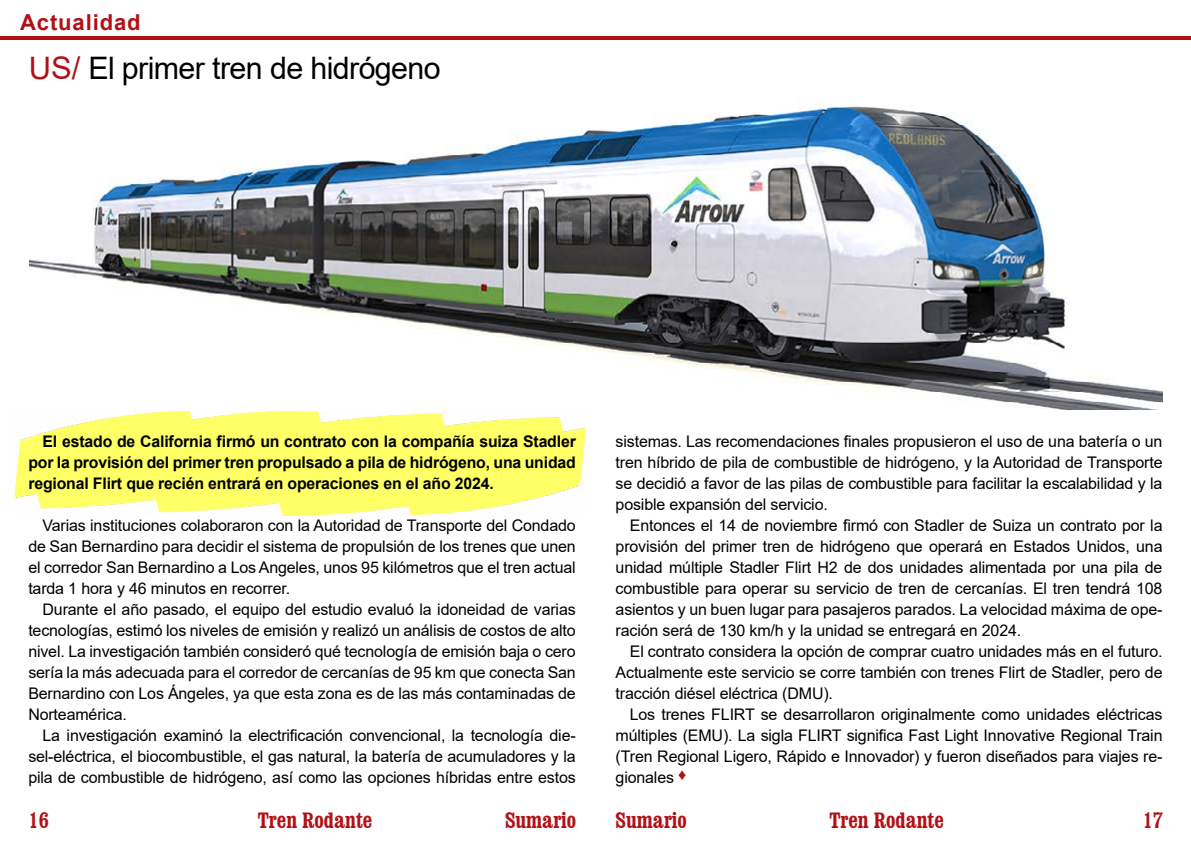
<style>
.page{position:relative;width:1191px;height:842px;background:#fff}
.page>*{position:absolute;margin:0;border:0;box-sizing:border-box;transform-origin:0 0}
.t1{font:31px "Arial";letter-spacing:-.02em;color:#000}
.t2{font:700 condensed 22px "Clarendon BT";color:#b11116}
.t3{font:700 22px "Arial";letter-spacing:.04em;color:#b11116}
.t4{font:16px/21px "Arial";letter-spacing:-.01em;color:#000;text-align:justify}
.t5{font:700 16px/21px "Arial";letter-spacing:-.01em;color:#000;text-align:justify}
.s1{color:#b11116}
</style>
<div class="page">
<hr style="left:0;top:36px;width:1191px;height:4px;background:#b11116">
<img style="left:14px;top:411px;width:571px;height:105px">
<img style="left:30px;top:101px;width:1132px;height:309px">
<h2 class="t3" style="left:20px;top:6px;width:122px">Actualidad</h2>
<h1 class="t1" style="left:29px;top:47px;width:413px"><span class="s1">US/</span> El primer tren de hidrógeno</h1>
<p class="t5" style="left:28px;top:431px;width:549px;text-indent:14px">El estado de California firmó un contrato con la compañía suiza Stadler por la provisión del primer tren propulsado a pila de hidrógeno, una unidad regional Flirt que recién entrará en operaciones en el año 2024.</p>
<p class="t4" style="left:28px;top:515px;width:549px;text-indent:14px">Varias instituciones colaboraron con la Autoridad de Transporte del Condado de San Bernardino para decidir el sistema de propulsión de los trenes que unen el corredor San Bernardino a Los Angeles, unos 95 kilómetros que el tren actual tarda 1 hora y 46 minutos en recorrer.</p>
<p class="t4" style="left:28px;top:599px;width:549px;text-indent:14px">Durante el año pasado, el equipo del estudio evaluó la idoneidad de varias tecnologías, estimó los niveles de emisión y realizó un análisis de costos de alto nivel. La investigación también consideró qué tecnología de emisión baja o cero sería la más adecuada para el corredor de cercanías de 95 km que conecta San Bernardino con Los Ángeles, ya que esta zona es de las más contaminadas de Norteamérica.</p>
<p class="t4" style="left:28px;top:724px;width:549px;text-indent:14px">La investigación examinó la electrificación convencional, la tecnología die&shy;sel-eléctrica, el biocombustible, el gas natural, la batería de acumuladores y la pila de combustible de hidrógeno, así como las opciones híbridas entre estos</p>
<p class="t4" style="left:615px;top:430px;width:548px">sistemas. Las recomendaciones finales propusieron el uso de una batería o un tren híbrido de pila de combustible de hidrógeno, y la Autoridad de Transporte se decidió a favor de las pilas de combustible para facilitar la escalabilidad y la posible expansión del servicio.</p>
<p class="t4" style="left:615px;top:514px;width:548px;text-indent:14px">Entonces el 14 de noviembre firmó con Stadler de Suiza un contrato por la provisión del primer tren de hidrógeno que operará en Estados Unidos, una unidad múltiple Stadler Flirt H2 de dos unidades alimentada por una pila de combustible para operar su servicio de tren de cercanías. El tren tendrá 108 asientos y un buen lugar para pasajeros parados. La velocidad máxima de ope&shy;ración será de 130 km/h y la unidad se entregará en 2024.</p>
<p class="t4" style="left:615px;top:640px;width:548px;text-indent:14px">El contrato considera la opción de comprar cuatro unidades más en el futuro.<br>Actualmente este servicio se corre también con trenes Flirt de Stadler, pero de tracción diésel eléctrica (DMU).</p>
<p class="t4" style="left:615px;top:703px;width:548px;text-indent:14px">Los trenes FLIRT se desarrollaron originalmente como unidades eléctricas múltiples (EMU). La sigla FLIRT significa Fast Light Innovative Regional Train (Tren Regional Ligero, Rápido e Innovador) y fueron diseñados para viajes re&shy;gionales <sup>♦</sup></p>
<h2 class="t2" style="left:29px;top:807px;width:22px">16</h2>
<h2 class="t2" style="left:258px;top:807px;width:116px">Tren Rodante</h2>
<h2 class="t2" style="left:505px;top:807px;width:73px">Sumario</h2>
<h2 class="t2" style="left:615px;top:807px;width:73px">Sumario</h2>
<h2 class="t2" style="left:829px;top:807px;width:116px">Tren Rodante</h2>
<h2 class="t2" style="left:1142px;top:807px;width:22px">17</h2>
</div>
